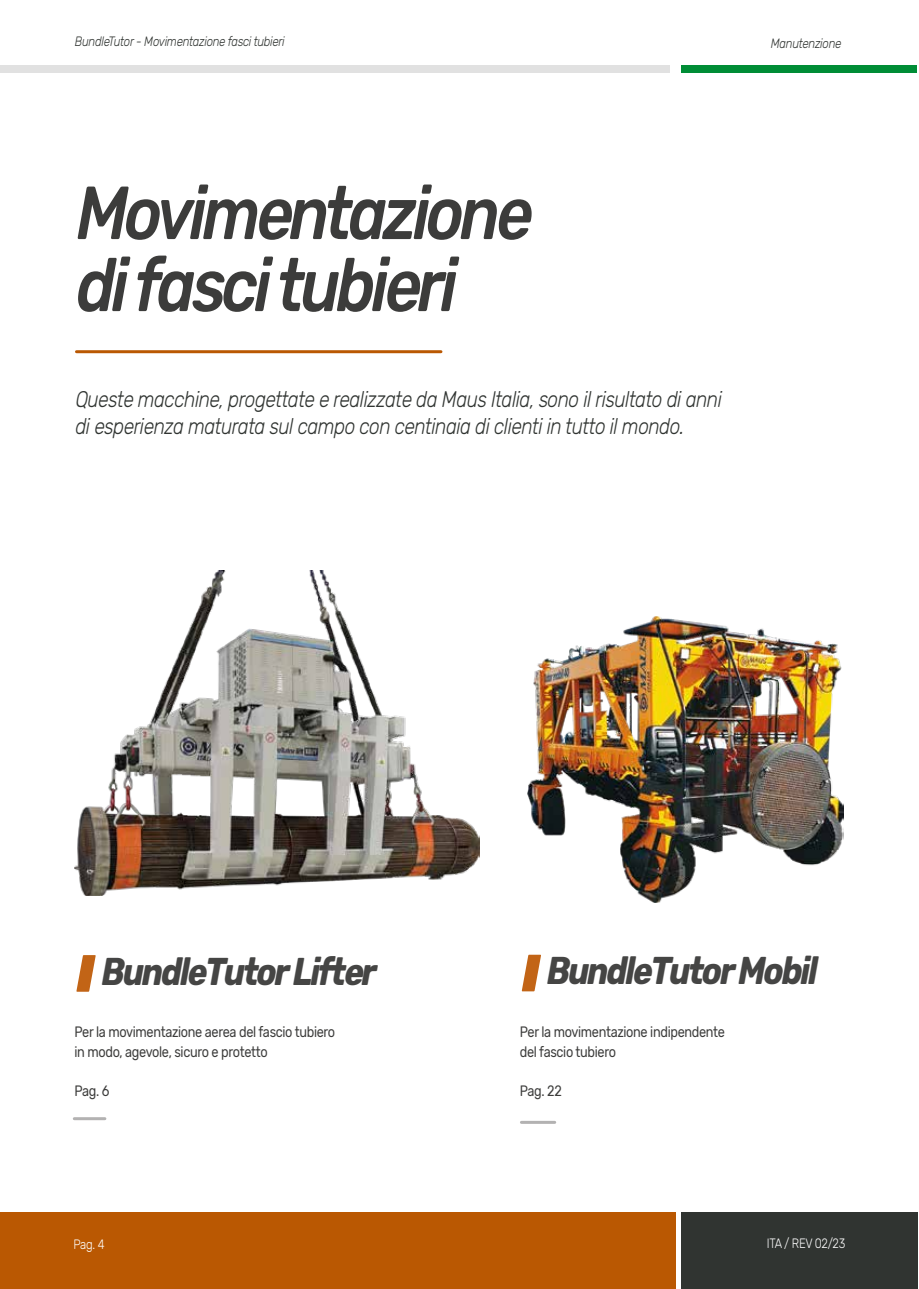
<style>
.page{position:relative;width:919px;height:1289px;background:#fff}
.page>*{position:absolute;margin:0;border:0;box-sizing:border-box;transform-origin:0 0}
.t1{font:italic 500 75px/72px "Rubik";letter-spacing:-.06em;color:#3c3c3b;scale:.85 1}
.t2{font:italic 700 38.55px "Rubik";letter-spacing:-.06em;color:#454544;scale:.85 1}
.t3{font:italic 300 22.5px/27px "Rubik";letter-spacing:-.025em;color:#303431;scale:.85 1}
.t4{font:15px/19.5px "Rubik";letter-spacing:-.025em;color:#3c3c3b;scale:.85 1}
.t5{font:italic 300 13.5px "Rubik";letter-spacing:-.025em;color:#303431;scale:.85 1}
.t6{font:300 13.5px "Rubik";letter-spacing:-.025em;color:#fff;scale:.85 1}
</style>
<div class="page">
<hr style="left:76px;top:350px;width:365px;height:3px;background:#ba5802">
<div style="left:681px;top:65px;width:236px;height:8px;background:#008d36"></div>
<div style="left:0;top:65px;width:669px;height:8px;background:#e1e1e1"></div>
<div style="left:0;top:1211px;width:675px;height:77px;background:#ba5802"></div>
<div style="left:681px;top:1211px;width:236px;height:77px;background:#303431"></div>
<svg style="left:76px;top:955px;width:20px;height:36px"></svg>
<img style="left:527px;top:616px;width:316px;height:286px">
<svg style="left:522px;top:954px;width:19px;height:37px"></svg>
<hr style="left:74px;top:1117px;width:31px;height:3px;background:#b3b2b2">
<hr style="left:521px;top:1120px;width:33px;height:3px;background:#b3b2b2">
<img style="left:74px;top:570px;width:406px;height:325px">
<p class="t5" style="left:75px;top:34px;width:248px">BundleTutor - Movimentazione fasci tubieri</p>
<p class="t5" style="left:770px;top:36px;width:84px">Manutenzione</p>
<h1 class="t1" style="left:76px;top:179px;width:538px">Movimentazione di fasci tubieri</h1>
<p class="t3" style="left:75px;top:386px;width:762px">Queste macchine, progettate e realizzate da Maus Italia, sono il risultato di anni di esperienza maturata sul campo con centinaia di clienti in tutto il mondo.</p>
<h2 class="t2" style="left:102px;top:948px;width:325px">BundleTutor Lifter</h2>
<p class="t4" style="left:74px;top:1022px;width:308px">Per la movimentazione aerea del fascio tubiero in modo, agevole, sicuro e protetto</p>
<p class="t4" style="left:74px;top:1081px;width:43px">Pag. 6</p>
<h2 class="t2" style="left:547px;top:948px;width:320px">BundleTutor Mobil</h2>
<p class="t4" style="left:520px;top:1022px;width:243px">Per la movimentazione indipendente del fascio tubiero</p>
<p class="t4" style="left:520px;top:1081px;width:51px">Pag. 22</p>
<p class="t6" style="left:73px;top:1236px;width:38px">Pag. 4</p>
<p class="t6" style="left:766px;top:1235px;width:94px">ITA / REV 02/23</p>
</div>
